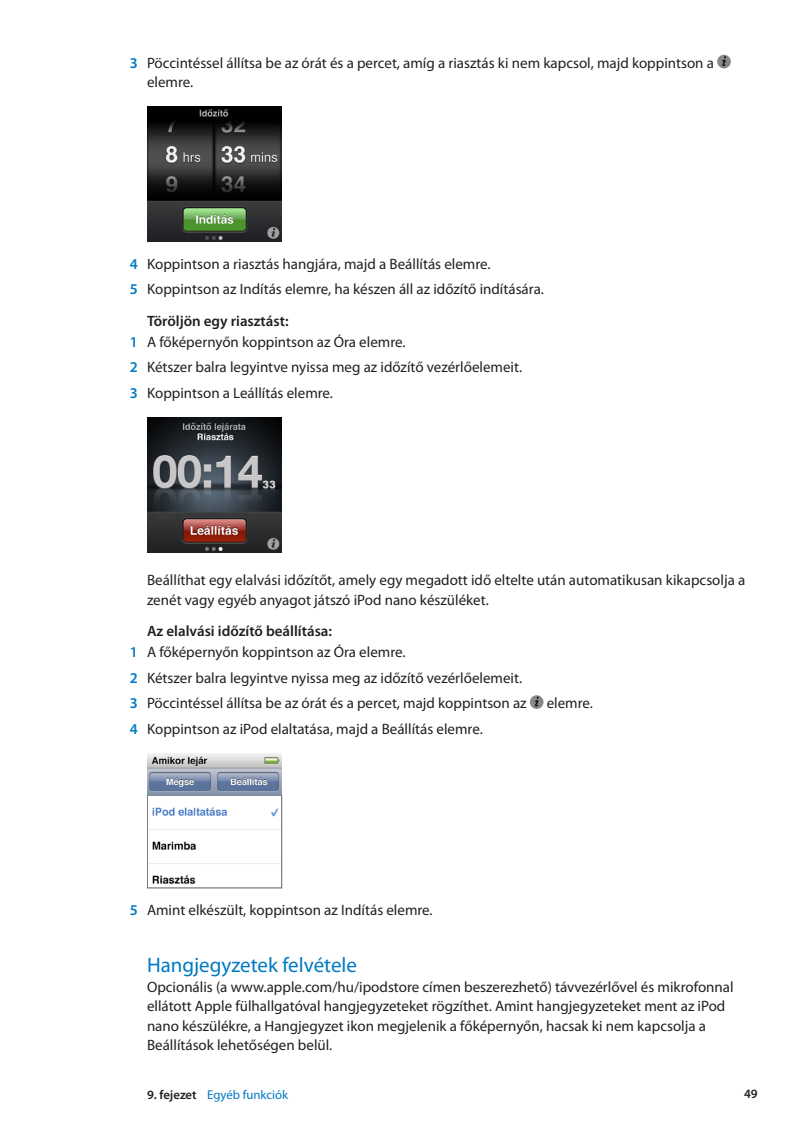
<style>
.page{position:relative;width:810px;height:1134px;background:#fff}
.page>*{position:absolute;margin:0;border:0;box-sizing:border-box;transform-origin:0 0}
.t1{font:21px "Myriad Pro";color:#007ac2}
.Task-N{font:15px/19.5px "Myriad Pro";color:#231f20}
.BodyFirst{font:15px/19.5px "Myriad Pro";color:#231f20}
.BodyRegular{font:15px/19.5px "Myriad Pro";color:#231f20}
.DisplaySentence{font:600 15px "Myriad Pro";color:#231f20}
.yFooterRight{font:12.75px "Myriad Pro";color:#007ac2}
.yFooterRight-2{font:600 12.75px "Myriad Pro";color:#231f20}
.s1{font-weight:600;color:#007ac2}
.s2{font-weight:600;color:#231f20}
</style>
<div class="page">
<div style="left:717px;top:55px;width:14px;height:13px;background:#898888;border-radius:50%"></div>
<svg style="left:722px;top:56px;width:4px;height:10px"></svg>
<img style="left:147px;top:107px;width:135px;height:135px">
<img style="left:147px;top:417px;width:135px;height:135px">
<div style="left:530px;top:695px;width:14px;height:14px;background:#898888;border-radius:50%"></div>
<svg style="left:535px;top:696px;width:4px;height:11px"></svg>
<img style="left:147px;top:753px;width:135px;height:131px">
<div style="left:147px;top:795px;width:135px;height:93px;border:1px solid #626262"></div>
<p class="Task-N" style="left:147px;top:53px;width:569px;text-indent:-17px"><span class="s1">3</span> Pöccintéssel állítsa be az órát és a percet, amíg a riasztás ki nem kapcsol, majd koppintson a elemre.</p>
<p class="Task-N" style="left:130px;top:254px;width:362px"><span class="s1">4</span> Koppintson a riasztás hangjára, majd a Beállítás elemre.</p>
<p class="Task-N" style="left:130px;top:279px;width:416px"><span class="s1">5</span> Koppintson az Indítás elemre, ha készen áll az időzítő indítására.</p>
<h4 class="DisplaySentence" style="left:147px;top:311px;width:143px">Töröljön egy riasztást:</h4>
<p class="Task-N" style="left:130px;top:332px;width:277px"><span class="s1">1</span> A főképernyőn koppintson az Óra elemre.</p>
<p class="Task-N" style="left:130px;top:357px;width:394px"><span class="s1">2</span> Kétszer balra legyintve nyissa meg az időzítő vezérlőelemeit.</p>
<p class="Task-N" style="left:130px;top:383px;width:205px"><span class="s1">3</span> Koppintson a Leállítás elemre.</p>
<p class="BodyRegular" style="left:147px;top:570px;width:600px">Beállíthat egy elalvási időzítőt, amely egy megadott idő eltelte után automatikusan kikapcsolja a zenét vagy egyéb anyagot játszó iPod nano készüléket.</p>
<h4 class="DisplaySentence" style="left:147px;top:622px;width:187px">Az elalvási időzítő beállítása:</h4>
<p class="Task-N" style="left:130px;top:642px;width:277px"><span class="s1">1</span> A főképernyőn koppintson az Óra elemre.</p>
<p class="Task-N" style="left:130px;top:668px;width:394px"><span class="s1">2</span> Kétszer balra legyintve nyissa meg az időzítő vezérlőelemeit.</p>
<p class="Task-N" style="left:130px;top:693px;width:398px"><span class="s1">3</span> Pöccintéssel állítsa be az órát és a percet, majd koppintson az</p>
<p class="Task-N" style="left:547px;top:693px;width:48px">elemre.</p>
<p class="Task-N" style="left:130px;top:719px;width:354px"><span class="s1">4</span> Koppintson az iPod elaltatása, majd a Beállítás elemre.</p>
<p class="Task-N" style="left:130px;top:900px;width:304px"><span class="s1">5</span> Amint elkészült, koppintson az Indítás elemre.</p>
<h1 class="t1" style="left:147px;top:952px;width:212px">Hangjegyzetek felvétele</h1>
<p class="BodyFirst" style="left:147px;top:977px;width:588px">Opcionális (a www.apple.com/hu/ipodstore címen beszerezhető) távvezérlővel és mikrofonnal ellátott Apple fülhallgatóval hangjegyzeteket rögzíthet. Amint hangjegyzeteket ment az iPod nano készülékre, a Hangjegyzet ikon megjelenik a főképernyőn, hacsak ki nem kapcsolja a Beállítások lehetőségen belül.</p>
<p class="yFooterRight" style="left:147px;top:1086px;width:143px"><span class="s2">9. fejezet</span> Egyéb funkciók</p>
<p class="yFooterRight-2" style="left:744px;top:1086px;width:15px">49</p>
</div>
